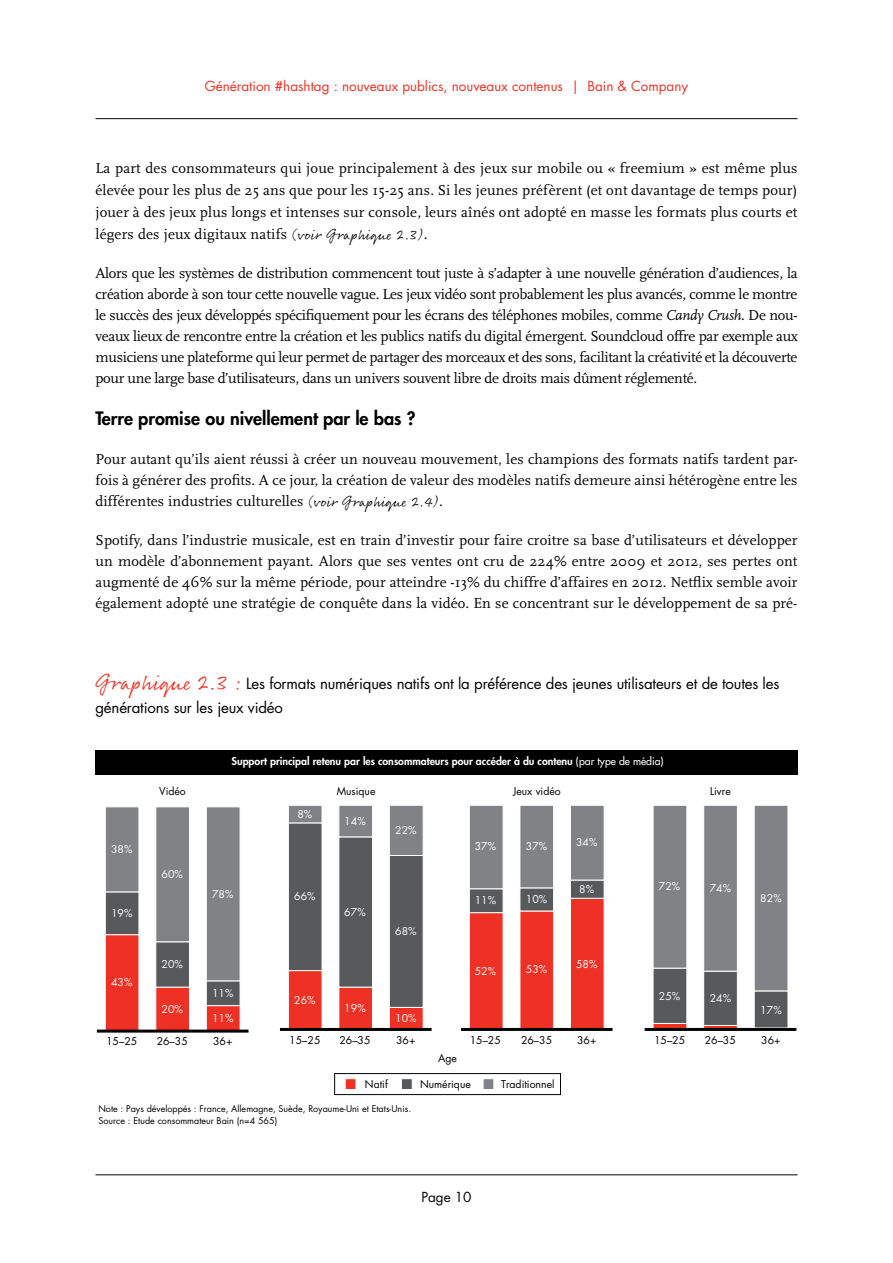
<style>
.page{position:relative;width:893px;height:1263px;background:#fff}
.page>*{position:absolute;margin:0;border:0;box-sizing:border-box;transform-origin:0 0}
.t1{font:800 18px "Futura LT";color:#000}
.t2{font:15px/21px "Scala";letter-spacing:.005em;color:#000;text-align:justify}
.t3{font:15px/24px "Futura LT";letter-spacing:-.01em;color:#000}
.t4{font:13.5px "Futura LT";color:#ee3124}
.t5{font:13.5px "Futura LT";color:#000}
.t6{font:10.5px "Futura LT";color:#000}
.t7{font:10.5px "Futura LT";letter-spacing:.005em;color:#fff}
.t8{font:800 10.5px "Futura LT";color:#fff}
.t9{font:9px/12px "Futura LT";color:#000}
.s1{font-family:"Rollerscript Rough"}
.s2{font-style:italic}
.s3{font-family:"Rollerscript Rough";font-size:22.5px;color:#ee3124}
.s4{font-weight:400}
</style>
<div class="page">
<hr style="left:95px;top:118px;width:702px;height:1px;background:#000">
<hr style="left:95px;top:1174px;width:702px;height:1px;background:#000">
<div style="left:95px;top:750px;width:702px;height:25px;background:#000"></div>
<div style="left:334px;top:1073px;width:227px;height:22px;border:1px solid #000"></div>
<div style="left:401px;top:1078px;width:11px;height:12px;background:#58595b;border:1px solid #fff"></div>
<div style="left:483px;top:1078px;width:11px;height:12px;background:#808285;border:1px solid #fff"></div>
<div style="left:345px;top:1078px;width:11px;height:12px;background:#ee3124;border:1px solid #fff"></div>
<div style="left:105px;top:934px;width:34px;height:97px;background:#ee3124;border:1px solid #fff"></div>
<div style="left:105px;top:892px;width:34px;height:43px;background:#58595b;border:1px solid #fff"></div>
<div style="left:105px;top:807px;width:34px;height:85px;background:#808285;border:1px solid #fff"></div>
<div style="left:156px;top:987px;width:34px;height:44px;background:#ee3124;border:1px solid #fff"></div>
<div style="left:156px;top:941px;width:34px;height:46px;background:#58595b;border:1px solid #fff"></div>
<div style="left:156px;top:807px;width:34px;height:135px;background:#808285;border:1px solid #fff"></div>
<div style="left:206px;top:1005px;width:34px;height:26px;background:#ee3124;border:1px solid #fff"></div>
<div style="left:206px;top:981px;width:34px;height:25px;background:#58595b;border:1px solid #fff"></div>
<div style="left:206px;top:807px;width:34px;height:174px;background:#808285;border:1px solid #fff"></div>
<hr style="left:97px;top:1029px;width:151px;height:3px;background:#000">
<div style="left:288px;top:970px;width:34px;height:59px;background:#ee3124;border:1px solid #fff"></div>
<div style="left:288px;top:823px;width:34px;height:148px;background:#58595b;border:1px solid #fff"></div>
<div style="left:288px;top:805px;width:34px;height:18px;background:#808285;border:1px solid #fff"></div>
<div style="left:339px;top:987px;width:34px;height:42px;background:#ee3124;border:1px solid #fff"></div>
<div style="left:339px;top:837px;width:34px;height:150px;background:#58595b;border:1px solid #fff"></div>
<div style="left:339px;top:805px;width:34px;height:32px;background:#808285;border:1px solid #fff"></div>
<div style="left:389px;top:1007px;width:34px;height:22px;background:#ee3124;border:1px solid #fff"></div>
<div style="left:389px;top:855px;width:34px;height:152px;background:#58595b;border:1px solid #fff"></div>
<div style="left:389px;top:805px;width:34px;height:51px;background:#808285;border:1px solid #fff"></div>
<hr style="left:280px;top:1028px;width:152px;height:3px;background:#000">
<div style="left:469px;top:912px;width:34px;height:117px;background:#ee3124;border:1px solid #fff"></div>
<div style="left:469px;top:888px;width:34px;height:25px;background:#58595b;border:1px solid #fff"></div>
<div style="left:469px;top:805px;width:34px;height:84px;background:#808285;border:1px solid #fff"></div>
<div style="left:520px;top:911px;width:34px;height:118px;background:#ee3124;border:1px solid #fff"></div>
<div style="left:520px;top:888px;width:34px;height:23px;background:#58595b"></div>
<div style="left:520px;top:805px;width:34px;height:83px;background:#808285;border:1px solid #fff"></div>
<div style="left:570px;top:898px;width:34px;height:131px;background:#ee3124;border:1px solid #fff"></div>
<div style="left:570px;top:880px;width:34px;height:18px;background:#58595b;border:1px solid #fff"></div>
<div style="left:570px;top:805px;width:34px;height:75px;background:#808285;border:1px solid #fff"></div>
<hr style="left:461px;top:1028px;width:151px;height:3px;background:#000">
<svg style="left:653px;top:1024px;width:34px;height:4px"></svg>
<div style="left:653px;top:968px;width:34px;height:55px;background:#58595b;border:1px solid #fff"></div>
<div style="left:653px;top:805px;width:34px;height:163px;background:#808285;border:1px solid #fff"></div>
<svg style="left:703px;top:1026px;width:34px;height:2px"></svg>
<div style="left:703px;top:971px;width:34px;height:55px;background:#58595b;border:1px solid #fff"></div>
<div style="left:703px;top:805px;width:34px;height:166px;background:#808285;border:1px solid #fff"></div>
<div style="left:754px;top:991px;width:34px;height:37px;background:#58595b;border:1px solid #fff"></div>
<div style="left:754px;top:805px;width:34px;height:186px;background:#808285;border:1px solid #fff"></div>
<hr style="left:645px;top:1028px;width:151px;height:3px;background:#000">
<p class="t4" style="left:205px;top:78px;width:485px">Génération #hashtag : nouveaux publics, nouveaux contenus | Bain &amp; Company</p>
<p class="t2" style="left:95px;top:158px;width:704px;line-height:21.9px">La part des consommateurs qui joue principalement à des jeux sur mobile ou « freemium » est même plus élevée pour les plus de 25 ans que pour les 15-25 ans. Si les jeunes préfèrent (et ont davantage de temps pour) jouer à des jeux plus longs et intenses sur console, leurs aînés ont adopté en masse les formats plus courts et légers des jeux digitaux natifs <span class="s1">(voir Graphique 2.3)</span>.</p>
<p class="t2" style="left:95px;top:263px;width:704px">Alors que les systèmes de distribution commencent tout juste à s’adapter à une nouvelle génération d’audiences, la création aborde à son tour cette nouvelle vague. Les jeux vidéo sont probablement les plus avancés, comme le montre le succès des jeux développés spécifiquement pour les écrans des téléphones mobiles, comme <span class="s2">Candy Crush</span>. De nou&shy;veaux lieux de rencontre entre la création et les publics natifs du digital émergent. Soundcloud offre par exemple aux musiciens une plateforme qui leur permet de partager des morceaux et des sons, facilitant la créativité et la découverte pour une large base d’utilisateurs, dans un univers souvent libre de droits mais dûment réglementé.</p>
<p class="t1" style="left:95px;top:406px;width:322px">Terre promise ou nivellement par le bas ?</p>
<p class="t2" style="left:95px;top:449px;width:704px">Pour autant qu’ils aient réussi à créer un nouveau mouvement, les champions des formats natifs tardent par&shy;fois à générer des profits. A ce jour, la création de valeur des modèles natifs demeure ainsi hétérogène entre les différentes industries culturelles <span class="s1">(voir Graphique 2.4)</span>.</p>
<p class="t2" style="left:95px;top:530px;width:704px">Spotify, dans l’industrie musicale, est en train d’investir pour faire croitre sa base d’utilisateurs et développer un modèle d’abonnement payant. Alors que ses ventes ont cru de 224% entre 2009 et 2012, ses pertes ont augmenté de 46% sur la même période, pour atteindre -13% du chiffre d’affaires en 2012. Netflix semble avoir également adopté une stratégie de conquête dans la vidéo. En se concentrant sur le développement de sa pré-</p>
<p class="t3" style="left:95px;top:671px;width:685px"><span class="s3">Graphique 2.3 :</span> Les formats numériques natifs ont la préférence des jeunes utilisateurs et de toutes les générations sur les jeux vidéo</p>
<p class="t8" style="left:232px;top:754px;width:433px">Support principal retenu par les consommateurs pour accéder à du contenu <span class="s4">(par type de média)</span></p>
<p class="t6" style="left:159px;top:784px;width:28px">Vidéo</p>
<p class="t6" style="left:337px;top:784px;width:40px">Musique</p>
<p class="t6" style="left:513px;top:784px;width:49px">Jeux vidéo</p>
<p class="t6" style="left:710px;top:784px;width:22px">Livre</p>
<p class="t7" style="left:297px;top:807px;width:16px">8%</p>
<p class="t7" style="left:344px;top:814px;width:23px">14%</p>
<p class="t7" style="left:395px;top:823px;width:23px">22%</p>
<p class="t7" style="left:111px;top:842px;width:23px">38%</p>
<p class="t7" style="left:475px;top:840px;width:23px">37%</p>
<p class="t7" style="left:526px;top:840px;width:23px">37%</p>
<p class="t7" style="left:576px;top:836px;width:23px">34%</p>
<p class="t7" style="left:162px;top:867px;width:23px">60%</p>
<p class="t7" style="left:212px;top:887px;width:23px">78%</p>
<p class="t7" style="left:294px;top:889px;width:23px">66%</p>
<p class="t7" style="left:475px;top:893px;width:23px">11%</p>
<p class="t7" style="left:526px;top:893px;width:23px">10%</p>
<p class="t7" style="left:579px;top:882px;width:16px">8%</p>
<p class="t7" style="left:659px;top:880px;width:23px">72%</p>
<p class="t7" style="left:710px;top:881px;width:23px">74%</p>
<p class="t7" style="left:111px;top:906px;width:23px">19%</p>
<p class="t7" style="left:344px;top:905px;width:23px">67%</p>
<p class="t7" style="left:395px;top:924px;width:23px">68%</p>
<p class="t7" style="left:162px;top:957px;width:23px">20%</p>
<p class="t7" style="left:475px;top:964px;width:23px">52%</p>
<p class="t7" style="left:526px;top:963px;width:23px">53%</p>
<p class="t7" style="left:576px;top:957px;width:23px">58%</p>
<p class="t7" style="left:111px;top:976px;width:23px">43%</p>
<p class="t7" style="left:162px;top:1002px;width:23px">20%</p>
<p class="t7" style="left:212px;top:986px;width:23px">11%</p>
<p class="t7" style="left:212px;top:1011px;width:23px">11%</p>
<p class="t7" style="left:294px;top:993px;width:23px">26%</p>
<p class="t7" style="left:344px;top:1001px;width:23px">19%</p>
<p class="t7" style="left:395px;top:1012px;width:23px">10%</p>
<p class="t7" style="left:659px;top:989px;width:23px">25%</p>
<p class="t7" style="left:710px;top:991px;width:23px">24%</p>
<p class="t6" style="left:106px;top:1035px;width:33px">15–25</p>
<p class="t6" style="left:157px;top:1035px;width:33px">26–35</p>
<p class="t6" style="left:213px;top:1035px;width:21px">36+</p>
<p class="t6" style="left:289px;top:1033px;width:33px">15–25</p>
<p class="t6" style="left:339px;top:1033px;width:33px">26–35</p>
<p class="t6" style="left:396px;top:1033px;width:21px">36+</p>
<p class="t6" style="left:470px;top:1033px;width:33px">15–25</p>
<p class="t6" style="left:521px;top:1033px;width:33px">26–35</p>
<p class="t6" style="left:577px;top:1033px;width:21px">36+</p>
<p class="t6" style="left:654px;top:1033px;width:33px">15–25</p>
<p class="t6" style="left:705px;top:1033px;width:33px">26–35</p>
<p class="t6" style="left:438px;top:1051px;width:20px">Age</p>
<p class="t6" style="left:365px;top:1078px;width:24px">Natif</p>
<p class="t6" style="left:501px;top:1078px;width:55px">Traditionnel</p>
<p class="t9" style="left:98px;top:1102px;width:314px">Note : Pays développés : France, Allemagne, Suède, Royaume-Uni et Etats-Unis.<br>Source : Etude consommateur Bain (n=4 565)</p>
<p class="t6" style="left:420px;top:1078px;width:52px">Numérique</p>
<p class="t7" style="left:760px;top:891px;width:23px">82%</p>
<p class="t7" style="left:760px;top:1003px;width:23px">17%</p>
<p class="t6" style="left:761px;top:1033px;width:21px">36+</p>
<p class="t5" style="left:421px;top:1188px;width:52px">Page 10</p>
</div>
